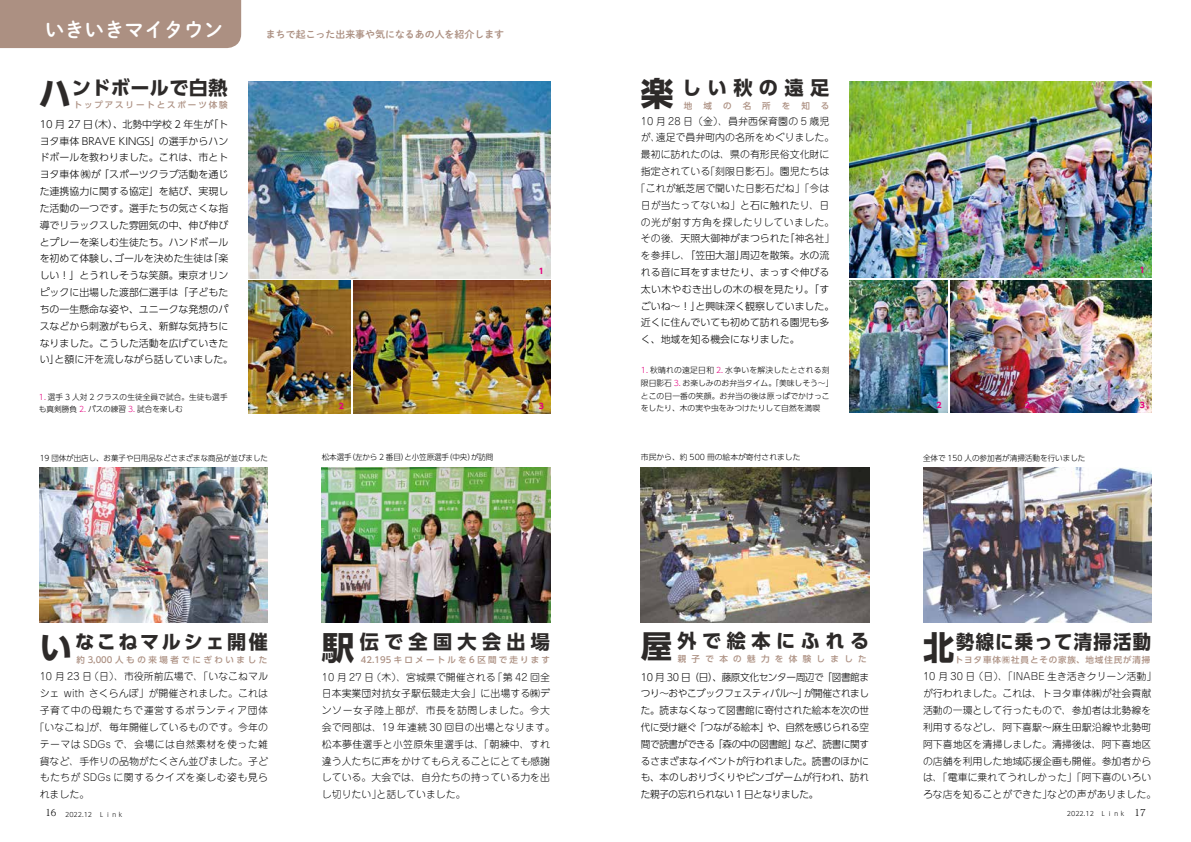
<style>
.page{position:relative;width:1191px;height:842px;background:#fff}
.page>*{position:absolute;margin:0;border:0;box-sizing:border-box;transform-origin:0 0}
.t1{font:19.8px "Shuei M Go Std B";color:#fff}
.t2{font:700 19.1px "UD Shin Go Pro";letter-spacing:.135em;color:#2d2a29}
.t3{font:700 19.1px "UD Shin Go Pro";letter-spacing:.07em;color:#2d2a29;scale:.96 1}
.t4{font:700 19.1px "UD Shin Go Pro";letter-spacing:.28em;color:#2d2a29}
.t5{font:700 19.1px "UD Shin Go Pro";letter-spacing:.285em;color:#2d2a29}
.t6{font:700 19.1px "UD Shin Go Pro";letter-spacing:.02em;color:#2d2a29}
.t7{font:300 9.9px/16.8px "UD Shin Go Pro";color:#000}
.t8{font:300 9.9px/16.8px "Jun 101 Pro";color:#000}
.t9{font:300 9.9px "Jun 101 Pro";letter-spacing:.04em;color:#000}
.t10{font:9.9px "Shuei M Go Std B";color:#ac9082}
.t11{font:300 9.9px "Jun 101 Pro";letter-spacing:.05em;color:#000}
.t12{font:500 8.5px "UD Shin Go Pro";letter-spacing:.255em;color:#ac9082}
.t13{font:500 8.5px "UD Shin Go Pro";letter-spacing:.105em;color:#ac9082}
.t14{font:500 8.5px "UD Shin Go Pro";letter-spacing:.295em;color:#ac9082}
.t15{font:500 8.5px "UD Shin Go Pro";letter-spacing:.22em;color:#ac9082}
.t16{font:500 8.5px "UD Shin Go Pro";letter-spacing:.63em;color:#ac9082}
.t17{font:300 7.8px/12.8px "UD Shin Go Pro";color:#000}
.t18{font:300 7.8px "UD Shin Go Pro";color:#000;scale:.95 1}
.t19{font:300 7.8px "UD Shin Go Pro";letter-spacing:-.02em;color:#000}
.t20{font:700 7.8px "UD Shin Go Pro";color:#e4007f}
.t21{font:300 6.4px "UD Shin Go Pro";color:#000}
.s1{font-size:32.6px}
.s2{font-family:"UD Shin Go Pro"}
.s3{font-family:"Jun 101 Pro"}
.s4{color:#e4007f}
.s5{font-size:31.2px}
.s6{font-family:"UD Reimin Pro";font-size:9.2px}
</style>
<div class="page">
<img style="left:923px;top:468px;width:228px;height:154px">
<img style="left:849px;top:81px;width:302px;height:197px">
<img style="left:248px;top:82px;width:302px;height:196px">
<img style="left:849px;top:280px;width:98px;height:133px">
<img style="left:248px;top:281px;width:102px;height:132px">
<img style="left:950px;top:280px;width:201px;height:133px">
<img style="left:353px;top:281px;width:197px;height:132px">
<div style="left:0;top:0;width:241px;height:48px;background:#ac9082"></div>
<img style="left:322px;top:468px;width:228px;height:154px">
<img style="left:40px;top:468px;width:228px;height:154px">
<img style="left:641px;top:468px;width:228px;height:154px">
<h1 class="t1" style="left:45px;top:15px;width:180px">いきいきマイタウン</h1>
<p class="t10" style="left:266px;top:27px;width:240px">まちで起こった出来事や気になるあの人を紹介します</p>
<h2 class="t6" style="left:39px;top:73px;width:190px"><span class="s1">ハ</span>ンドボールで白熱</h2>
<p class="t15" style="left:74px;top:97px;width:155px">トップアスリートとスポーツ体験</p>
<p class="t7" style="left:40px;top:115px;width:195px">10 月 27 日（木）、北勢中学校 2 年生が「トヨタ車体 BRAVE KINGS」の選手からハンドボールを教わりました。これは、市とトヨタ車体㈱が「スポーツクラブ活動を通じた連携協力に関する協定」を結び、実現した活動の一つです。選手たちの気さくな指導でリラックスした雰囲気の中、伸び伸びとプレーを楽しむ生徒たち。ハンドボールを初めて体験し、ゴールを決めた生徒は「楽しい！」とうれしそうな笑顔。東京オリンピックに出場した渡部仁選手は「子どもたちの一生懸命な姿や、ユニークな発想のパスなどから刺激がもらえ、新鮮な気持ちになりました。こうした活動を広げていきたい」と額に汗を流しながら話していました。</p>
<h2 class="t2" style="left:641px;top:72px;width:190px"><span class="s1">楽</span>しい秋の遠足</h2>
<p class="t12" style="left:684px;top:98px;width:10px">地</p>
<p class="t12" style="left:703px;top:98px;width:10px">域</p>
<p class="t12" style="left:723px;top:98px;width:10px">の</p>
<p class="t12" style="left:742px;top:98px;width:10px">名</p>
<p class="t12" style="left:762px;top:98px;width:10px">所</p>
<p class="t12" style="left:782px;top:98px;width:10px">を</p>
<p class="t12" style="left:801px;top:98px;width:10px">知</p>
<p class="t12" style="left:821px;top:98px;width:10px">る</p>
<p class="t8" style="left:636px;top:111px;width:200px;text-align:center">10 月 28 日（金）、員弁西保育園の 5 歳児が、遠足で員弁町内の名所をめぐりました。最初に訪れたのは、県の有形民俗文化財に指定されている「刻限日影石」。園児たちは「これが紙芝居で聞いた日影石だね」「今は日が当たってないね」と<span class="s2">石に触れた</span>り、日の光が射す方角を探したりしていました。</p>
<p class="t7" style="left:641px;top:230px;width:195px"><span class="s3">その後、</span>天照大御神がまつられた「<span class="s3">神名社」を参拝し、</span>「笠田大溜」周辺を散策。水の流れる音に耳をすませたり、まっすぐ伸びる太い木やむき出しの木の根を見たり。「すごいね～！」と興味深く観察していました。近くに住んでいても初めて訪れる園児も多く、地域を知る機会になりました。</p>
<p class="t20" style="left:539px;top:264px;width:7px">1</p>
<p class="t20" style="left:1140px;top:264px;width:7px">1</p>
<p class="t17" style="left:39px;top:390px;width:190px"><span class="s4">1.</span> 選手 3 人対 2 クラスの生徒全員で試合。生徒も選手も真剣勝負 <span class="s4">2.</span> パスの練習 <span class="s4">3.</span> 試合を楽しむ</p>
<p class="t18" style="left:40px;top:452px;width:242px">19 団体が出店し、お菓子や日用品などさまざまな商品が並びました</p>
<p class="t17" style="left:641px;top:363px;width:194px"><span class="s4">1.</span> 秋晴れの遠足日和 <span class="s4">2.</span> 水争いを解決したとされる刻限日影石 <span class="s4">3.</span> お楽しみのお弁当タイム。「美味しそう～」とこの日一番の笑顔。お弁当の後は原っぱでかけっこをしたり、木の実や虫をみつけたりして自然を満喫</p>
<p class="t20" style="left:339px;top:399px;width:7px">2</p>
<p class="t20" style="left:539px;top:399px;width:7px">3</p>
<p class="t20" style="left:936px;top:399px;width:7px">2</p>
<p class="t20" style="left:1024px;top:399px;width:7px">2</p>
<p class="t20" style="left:1140px;top:399px;width:7px">3</p>
<p class="t19" style="left:322px;top:450px;width:173px">松本選手（左から 2 番目）と小笠原選手（中央）が訪問</p>
<p class="t17" style="left:641px;top:450px;width:161px">市民から、約 500 冊の絵本が寄付されました</p>
<p class="t17" style="left:923px;top:451px;width:164px">全体で 150 人の参加者が清掃活動を行いました</p>
<h2 class="t2" style="left:40px;top:626px;width:230px"><span class="s1">い</span>なこねマルシェ開催</h2>
<p class="t14" style="left:76px;top:653px;width:192px">約3,000人もの来場者でにぎわいました</p>
<p class="t8" style="left:40px;top:667px;width:230px">10 月 23 日（日）、市役所前広場で、「いなこねマル</p>
<p class="t8" style="left:40px;top:684px;width:230px">シェ with さくらんぼ」が開催されました。これは</p>
<p class="t11" style="left:40px;top:702px;width:230px">子育て中の母親たちで運営するボランティア団体</p>
<p class="t8" style="left:35px;top:718px;width:235px">「いなこね」が、毎年開催しているものです。今年の</p>
<p class="t9" style="left:40px;top:736px;width:230px">テーマは SDGs で、会場には自然素材を使った雑</p>
<p class="t8" style="left:40px;top:751px;width:230px">貨など、手作りの品物がたくさん並びました。子ど</p>
<p class="t9" style="left:40px;top:770px;width:230px">もたちが SDGs に関するクイズを楽しむ姿も見ら</p>
<p class="t8" style="left:40px;top:785px;width:51px">れました。</p>
<h2 class="t4" style="left:322px;top:626px;width:230px"><span class="s1">駅</span>伝で全国大会出場</h2>
<p class="t12" style="left:361px;top:653px;width:191px">42.195キロメートルを6区間で走ります</p>
<p class="t8" style="left:322px;top:667px;width:235px">10 月 27 日（木）、宮城県で開催される「第 42 回全日本実業団対抗女子駅伝競走大会」に出場する㈱デンソー女子陸上部が、市長を訪問しました。今大会で同部は、19 年連続 30 回目の出場となります。松本<span class="s2">夢佳</span>選手と小笠原朱里選手は、「朝練中、すれ違う人たちに声をかけてもらえることにとても感謝している。大会では、自分たちの持っている力を出し切りたい」と話していました。</p>
<h2 class="t5" style="left:641px;top:625px;width:230px"><span class="s5">屋</span>外で絵本にふれる</h2>
<p class="t16" style="left:677px;top:652px;width:190px">親子で本の魅力を体験しました</p>
<p class="t7" style="left:641px;top:668px;width:230px;text-align:justify">10 月 30 日（日）、藤原文化センター周辺で「図書館まつり～おやこブックフェスティバル～」が開催されました。読まなくなって図書館に寄付された絵本を次の世代に受け継ぐ「つながる絵本」や、自然を感じられる空間で読書ができる「森の中の図書館」など、読書に関するさまざまなイベントが行われました。読書のほかにも、本のしおりづくりやビンゴゲームが行われ、訪れた親子の忘れられない 1 日となりました。</p>
<h2 class="t3" style="left:923px;top:626px;width:239px"><span class="s1">北</span>勢線に乗って清掃活動</h2>
<p class="t13" style="left:954px;top:653px;width:197px">トヨタ車体㈱社員とその家族、地域住民が清掃</p>
<p class="t8" style="left:923px;top:667px;width:235px">10 月 30 日（日）、「INABE 生き活きクリーン活動」が行われました。これは、トヨタ車体㈱が社会貢献活動の一環として行ったもので、参加者は北勢線を利用するなどし、阿下喜駅～麻生田駅沿線や北勢町阿下喜地区を清掃しました。清掃後は、阿下喜地区の店舗を利用した地域応援企画も開催。参加者からは、「電車に乗れてうれしかった」「阿下喜のいろいろな店を知ることができた」などの声がありました。</p>
<p class="t21" style="left:45px;top:809px;width:80px"><span class="s6">16</span> 2022.12　Ｌｉｎｋ</p>
<p class="t21" style="left:1067px;top:809px;width:80px">2022.12　Ｌｉｎｋ <span class="s6">17</span></p>
</div>
